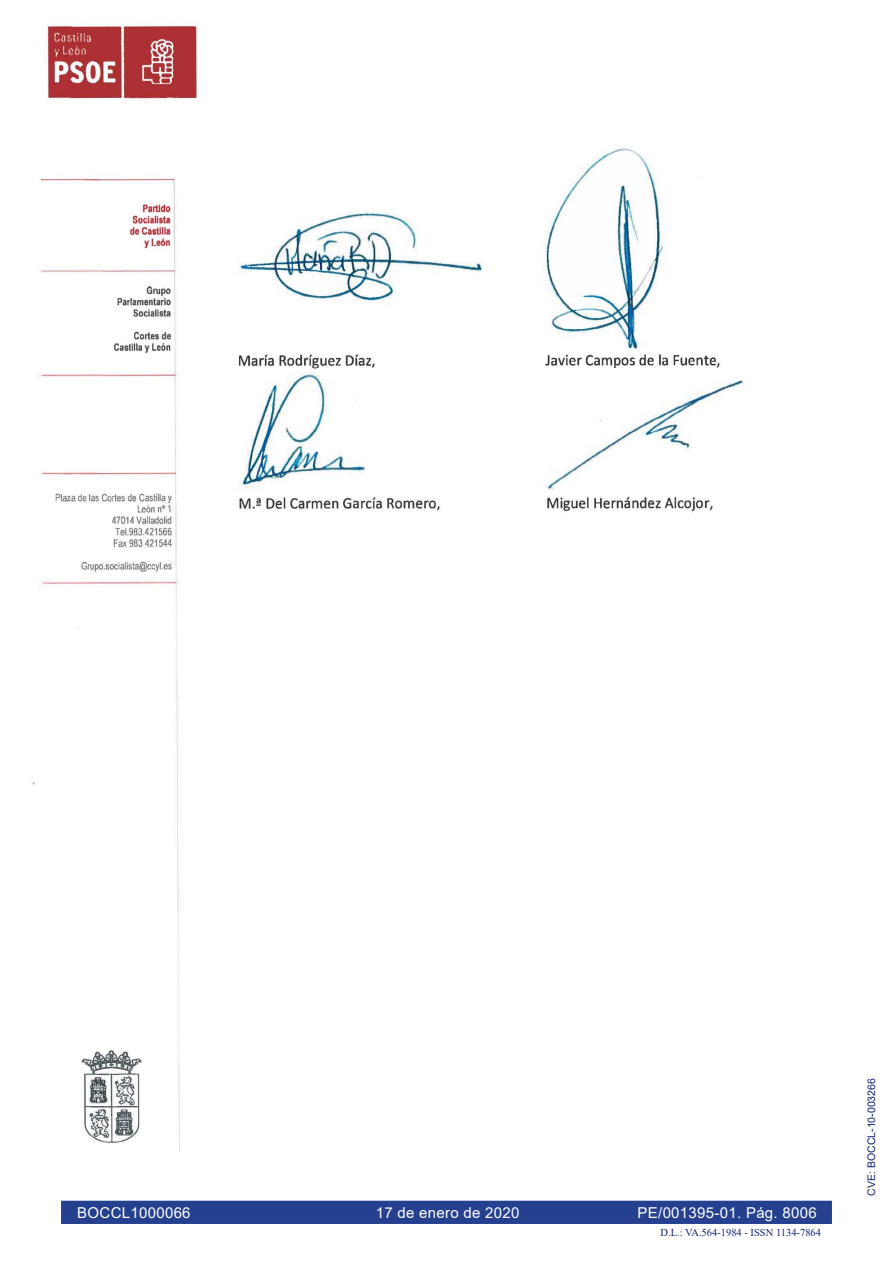
<style>
.page{position:relative;width:893px;height:1263px;background:#fff}
.page>*{position:absolute;margin:0;border:0;box-sizing:border-box;transform-origin:0 0}
.t1{font:15px "Arial";letter-spacing:.02em;color:#fff}
.t2{font:10.5px "Times New Roman";color:#132477}
.t3{font:10.5px "Arial";color:#132477}
</style>
<div class="page">
<div style="left:60px;top:1200px;width:773px;height:25px;background:#25408f"></div>
<div style="left:60px;top:1199px;width:773px;height:26px;border:2px solid #fff"></div>
<img style="left:32px;top:23px;width:801px;height:1177px">
<p class="t1" style="left:77px;top:1202px;width:115px">BOCCL1000066</p>
<p class="t1" style="left:376px;top:1202px;width:145px">17 de enero de 2020</p>
<p class="t1" style="left:638px;top:1202px;width:181px">PE/001395-01. Pág. 8006</p>
<p class="t2" style="left:661px;top:1225px;width:162px">D.L.: VA.564-1984 - ISSN 1134-7864</p>
<p class="t3" style="left:864px;top:1195px;width:119px;rotate:-90deg">CVE: BOCCL-10-003266</p>
</div>
